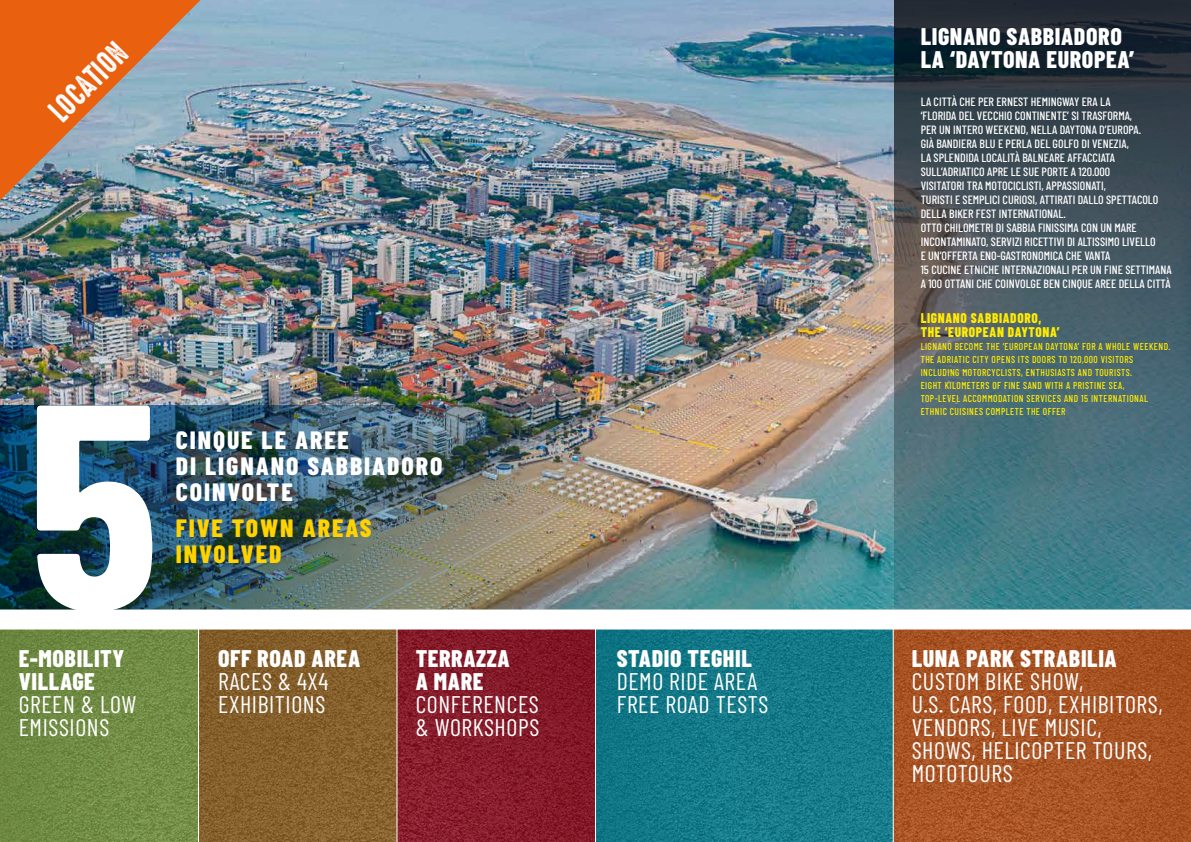
<style>
.page{position:relative;width:1191px;height:842px;background:#fff}
.page>*{position:absolute;margin:0;border:0;box-sizing:border-box;transform-origin:0 0}
.t1{font:700 291.4px "Barlow Condensed";color:#fff}
.t2{font:30px "High Voltage Rough";color:#fff}
.t3{font:800 25px/26px "Barlow Condensed";letter-spacing:.075em;color:#fff}
.t4{font:800 25px/26px "Barlow Condensed";letter-spacing:.075em;color:#ffd300}
.t5{font:24px/23px "Barlow Condensed";letter-spacing:.025em;color:#fff}
.t6{font:800 24px/23px "Barlow Condensed";letter-spacing:.025em;color:#fff}
.t7{font:800 14px/14px "Barlow Condensed";letter-spacing:.05em;color:#ffed00;scale:.95 1}
.t8{font:500 12px/14px "Barlow Condensed";color:#fff}
.t9{font:500 10px/13px "Barlow Condensed";letter-spacing:.05em;color:#ffed00;scale:.95 1}
</style>
<div class="page">
<img style="left:0;top:0;width:893px;height:609px">
<svg style="left:893px;top:0;width:298px;height:609px;background:#3f5a64"></svg>
<svg style="left:596px;top:629px;width:296px;height:213px;background:#147888"></svg>
<svg style="left:397px;top:629px;width:198px;height:213px;background:#851c2b"></svg>
<svg style="left:199px;top:629px;width:197px;height:213px;background:#855f2c"></svg>
<svg style="left:0;top:629px;width:198px;height:213px;background:#708b44"></svg>
<svg style="left:893px;top:629px;width:298px;height:213px;background:#a75323"></svg>
<img style="left:0;top:405px;width:799px;height:204px">
<img style="left:0;top:0;width:200px;height:200px">
<h2 class="t2" style="left:42px;top:104px;width:98px;rotate:-45deg">LOCATION</h2>
<h1 class="t1" style="left:28px;top:298px;width:133px">5</h1>
<h3 class="t6" style="left:19px;top:646px;width:107px">E-MOBILITY<br>VILLAGE</h3>
<h3 class="t5" style="left:19px;top:691px;width:119px">GREEN &amp; LOW<br>EMISSIONS</h3>
<h3 class="t3" style="left:176px;top:425px;width:268px">CINQUE LE AREE<br>DI LIGNANO SABBIADORO<br>COINVOLTE</h3>
<h3 class="t4" style="left:176px;top:514px;width:197px">FIVE TOWN AREAS<br>INVOLVED</h3>
<h3 class="t6" style="left:218px;top:646px;width:144px">OFF ROAD AREA</h3>
<h3 class="t5" style="left:218px;top:668px;width:112px">RACES &amp; 4X4<br>EXHIBITIONS</h3>
<h3 class="t6" style="left:416px;top:646px;width:96px">TERRAZZA<br>A MARE</h3>
<h3 class="t5" style="left:416px;top:691px;width:125px">CONFERENCES &amp; WORKSHOPS</h3>
<h3 class="t6" style="left:617px;top:646px;width:137px">STADIO TEGHIL</h3>
<h3 class="t5" style="left:617px;top:668px;width:153px">DEMO RIDE AREA<br>FREE ROAD TESTS</h3>
<h3 class="t6" style="left:920px;top:24px;width:215px">LIGNANO SABBIADORO<br>LA ‘DAYTONA EUROPEA’</h3>
<p class="t8" style="left:920px;top:94px;width:252px">LA CITTÀ CHE PER ERNEST HEMINGWAY ERA LA<br>‘FLORIDA DEL VECCHIO CONTINENTE’ SI TRASFORMA,<br>PER UN INTERO WEEKEND, NELLA DAYTONA D’EUROPA.<br>GIÀ BANDIERA BLU E PERLA DEL GOLFO DI VENEZIA,<br>LA SPLENDIDA LOCALITÀ BALNEARE AFFACCIATA SULL’ADRIATICO APRE LE SUE PORTE A 120.000<br>VISITATORI TRA MOTOCICLISTI, APPASSIONATI,<br>TURISTI E SEMPLICI CURIOSI, ATTIRATI DALLO SPETTACOLO DELLA BIKER FEST INTERNATIONAL.<br>OTTO CHILOMETRI DI SABBIA FINISSIMA CON UN MARE INCONTAMINATO, SERVIZI RICETTIVI DI ALTISSIMO LIVELLO<br>E UN’OFFERTA ENO-GASTRONOMICA CHE VANTA<br>15 CUCINE ETNICHE INTERNAZIONALI PER UN FINE SETTIMANA A 100 OTTANI CHE COINVOLGE BEN CINQUE AREE DELLA CITTÀ</p>
<p class="t7" style="left:920px;top:311px;width:148px">LIGNANO SABBIADORO,<br>THE ‘EUROPEAN DAYTONA’</p>
<p class="t9" style="left:920px;top:339px;width:264px">LIGNANO BECOME THE ‘EUROPEAN DAYTONA’ FOR A WHOLE WEEKEND.<br>THE ADRIATIC CITY OPENS ITS DOORS TO 120,000 VISITORS INCLUDING MOTORCYCLISTS, ENTHUSIASTS AND TOURISTS.<br>EIGHT KILOMETERS OF FINE SAND WITH A PRISTINE SEA,<br>TOP-LEVEL ACCOMMODATION SERVICES AND 15 INTERNATIONAL ETHNIC CUISINES COMPLETE THE OFFER</p>
<h3 class="t6" style="left:911px;top:646px;width:207px">LUNA PARK STRABILIA</h3>
<h3 class="t5" style="left:911px;top:668px;width:252px">CUSTOM BIKE SHOW,<br>U.S. CARS, FOOD, EXHIBITORS,<br>VENDORS, LIVE MUSIC,<br>SHOWS, HELICOPTER TOURS,<br>MOTOTOURS</h3>
</div>
